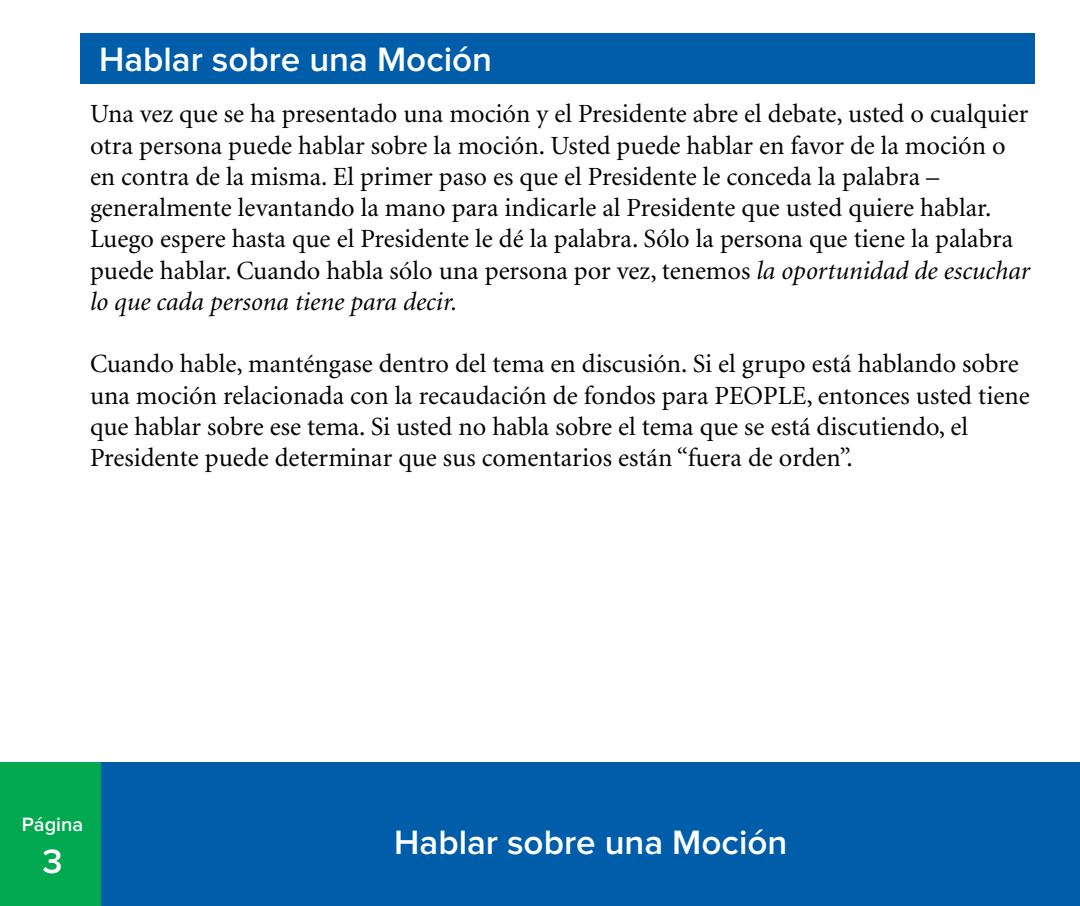
<style>
.page{position:relative;width:1080px;height:906px;background:#fff}
.page>*{position:absolute;margin:0;border:0;box-sizing:border-box;transform-origin:0 0}
.t1{font:600 35px "Proxima Nova";color:#fff}
.t2{font:26.25px/31.2px "Minion";color:#000}
.t3{font:600 20px "Proxima Nova";color:#fff}
.s1{font-style:italic}
</style>
<div class="page">
<div style="left:0;top:761px;width:1080px;height:145px;background:#005daa"></div>
<div style="left:0;top:761px;width:100px;height:145px;background:#00a94f"></div>
<div style="left:80px;top:33px;width:955px;height:51px;background:#005daa"></div>
<h1 class="t1" style="left:99px;top:43px;width:395px">Hablar sobre una Moción</h1>
<p class="t2" style="left:90px;top:99px;width:942px">Una vez que se ha presentado una moción y el Presidente abre el debate, usted o cualquier otra persona puede hablar sobre la moción. Usted puede hablar en favor de la moción o en contra de la misma. El primer paso es que el Presidente le conceda la palabra – generalmente levantando la mano para indicarle al Presidente que usted quiere hablar.<br>Luego espere hasta que el Presidente le dé la palabra. Sólo la persona que tiene la palabra puede hablar. Cuando habla sólo una persona por vez, tenemos <span class="s1">la oportunidad de escuchar lo que cada persona tiene para decir.</span></p>
<p class="t2" style="left:90px;top:349px;width:941px">Cuando hable, manténgase dentro del tema en discusión. Si el grupo está hablando sobre una moción relacionada con la recaudación de fondos para PEOPLE, entonces usted tiene que hablar sobre ese tema. Si usted no habla sobre el tema que se está discutiendo, el Presidente puede determinar que sus comentarios están “fuera de orden”.</p>
<p class="t3" style="left:22px;top:815px;width:63px">Página</p>
<h1 class="t1" style="left:42px;top:845px;width:22px">3</h1>
<h1 class="t1" style="left:394px;top:826px;width:395px">Hablar sobre una Moción</h1>
</div>
